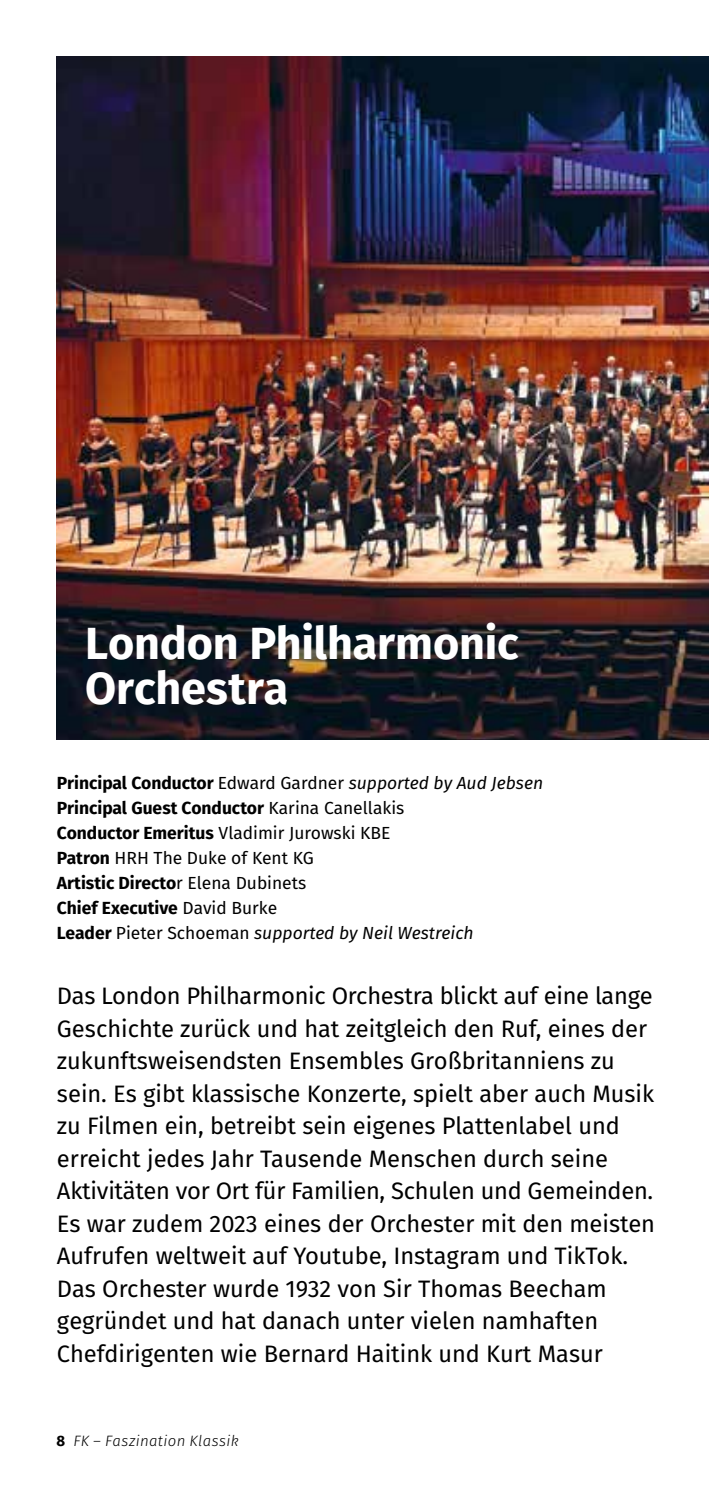
<style>
.page{position:relative;width:709px;height:1489px;background:#fff}
.page>*{position:absolute;margin:0;border:0;box-sizing:border-box;transform-origin:0 0}
.t1{font:700 45px/45px "Fira Sans";letter-spacing:-.005em;color:#fff}
.t2{font:23.75px/32.5px "Fira Sans";color:#000}
.t3{font:17.5px/25px "Fira Sans";color:#000}
.t4{font:italic 300 15px "Fira Sans";letter-spacing:.02em;color:#000}
.s1{font-weight:700}
.s2{font-style:italic}
.s3{font-weight:700;font-style:normal}
</style>
<div class="page">
<img style="left:56px;top:56px;width:653px;height:684px">
<h1 class="t1" style="left:85px;top:617px;width:435px">London Philharmonic<br>Orchestra</h1>
<p class="t3" style="left:57px;top:769px;width:488px"><span class="s1">Principal Conductor</span> Edward Gardner <span class="s2">supported by Aud Jebsen </span><span class="s1">Principal Guest Conductor</span> Karina Canellakis<br><span class="s1">Conductor Emeritus</span> Vladimir Jurowski KBE<br><span class="s1">Patron</span> HRH The Duke of Kent KG<br><span class="s1">Artistic Directo</span>r Elena Dubinets<br><span class="s1">Chief Executive</span> David Burke<br><span class="s1">Leader</span> Pieter Schoeman <span class="s2">supported by Neil Westreich</span></p>
<p class="t2" style="left:57px;top:978px;width:599px">Das London Philharmonic Orchestra blickt auf eine lange Geschichte zurück und hat zeitgleich den Ruf, eines der zukunftsweisendsten Ensembles Großbritanniens zu sein. Es gibt klassische Konzerte, spielt aber auch Musik zu Filmen ein, betreibt sein eigenes Plattenlabel und erreicht jedes Jahr Tausende Menschen durch seine Aktivitäten vor Ort für Familien, Schulen und Gemeinden.<br>Es war zudem 2023 eines der Orchester mit den meisten Aufrufen weltweit auf Youtube, Instagram und TikTok.<br>Das Orchester wurde 1932 von Sir Thomas Beecham gegründet und hat danach unter vielen namhaften Chefdirigenten wie Bernard Haitink und Kurt Masur</p>
<p class="t4" style="left:56px;top:1430px;width:184px"><span class="s3">8</span> FK – Faszination Klassik</p>
</div>
